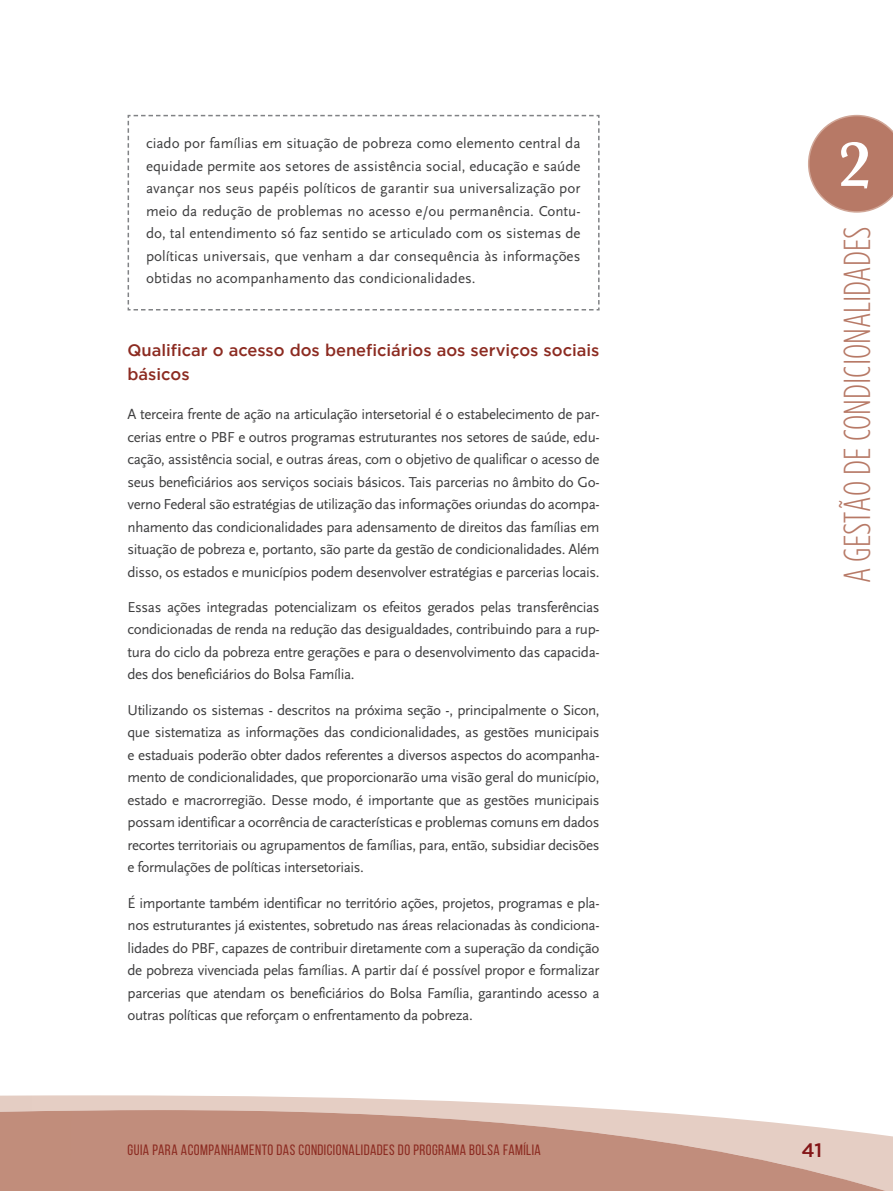
<style>
.page{position:relative;width:893px;height:1191px;background:#fff}
.page>*{position:absolute;margin:0;border:0;box-sizing:border-box;transform-origin:0 0}
.t1{font:600 66.75px "Baskerville";color:#fff}
.t2{font:300 37.5px "Gotham Condensed";color:#b77966}
.t3{font:500 19.5px "Gotham";color:#831416}
.t4{font:500 16.5px/24px "Gotham";color:#8c2b21}
.t5{font:15px/22.5px "Scala Sans";letter-spacing:-.025em;color:#3e3e3f;text-align:justify}
.t6{font:15px "Bebas Neue";letter-spacing:.03em;color:#8c2b21}
</style>
<div class="page">
<svg style="left:0;top:1095px;width:893px;height:96px"></svg>
<img style="left:0;top:1110px;width:886px;height:81px">
<svg style="left:808px;top:115px;width:85px;height:98px"></svg>
<svg style="left:127px;top:114px;width:473px;height:197px"></svg>
<p class="t5" style="left:146px;top:132px;width:436px">ciado por famílias em situação de pobreza como elemento central da equidade permite aos setores de assistência social, educação e saúde avançar nos seus papéis políticos de garantir sua universalização por meio da redução de problemas no acesso e/ou permanência. Contu&shy;do, tal entendimento só faz sentido se articulado com os sistemas de políticas universais, que venham a dar consequência às informações obtidas no acompanhamento das condicionalidades.</p>
<p class="t4" style="left:128px;top:337px;width:473px">Qualificar o acesso dos beneficiários aos serviços sociais básicos</p>
<p class="t5" style="left:128px;top:403px;width:474px">A terceira frente de ação na articulação intersetorial é o estabelecimento de par&shy;cerias entre o PBF e outros programas estruturantes nos setores de saúde, edu&shy;cação, assistência social, e outras áreas, com o objetivo de qualificar o acesso de seus beneficiários aos serviços sociais básicos. Tais parcerias no âmbito do Go&shy;verno Federal são estratégias de utilização das informações oriundas do acompa&shy;nhamento das condicionalidades para adensamento de direitos das famílias em situação de pobreza e, portanto, são parte da gestão de condicionalidades. Além disso, os estados e municípios podem desenvolver estratégias e parcerias locais.</p>
<p class="t5" style="left:128px;top:596px;width:473px">Essas ações integradas potencializam os efeitos gerados pelas transferências condicionadas de renda na redução das desigualdades, contribuindo para a rup&shy;tura do ciclo da pobreza entre gerações e para o desenvolvimento das capacida&shy;des dos beneficiários do Bolsa Família.</p>
<p class="t5" style="left:128px;top:699px;width:474px">Utilizando os sistemas - descritos na próxima seção -, principalmente o Sicon, que sistematiza as informações das condicionalidades, as gestões municipais e estaduais poderão obter dados referentes a diversos aspectos do acompanha&shy;mento de condicionalidades, que proporcionarão uma visão geral do município, estado e macrorregião. Desse modo, é importante que as gestões municipais possam identificar a ocorrência de características e problemas comuns em dados recortes territoriais ou agrupamentos de famílias, para, então, subsidiar decisões e formulações de políticas intersetoriais.</p>
<p class="t5" style="left:128px;top:891px;width:474px">É importante também identificar no território ações, projetos, programas e pla&shy;nos estruturantes já existentes, sobretudo nas áreas relacionadas às condiciona&shy;lidades do PBF, capazes de contribuir diretamente com a superação da condição de pobreza vivenciada pelas famílias. A partir daí é possível propor e formalizar parcerias que atendam os beneficiários do Bolsa Família, garantindo acesso a outras políticas que reforçam o enfrentamento da pobreza.</p>
<h1 class="t1" style="left:838px;top:117px;width:35px">2</h1>
<h2 class="t2" style="left:837px;top:583px;width:358px;rotate:-90deg">A GESTÃO DE CONDICIONALIDADES</h2>
<p class="t6" style="left:128px;top:1141px;width:415px">GUIA PARA ACOMPANHAMENTO DAS CONDICIONALIDADES DO PROGRAMA BOLSA FAMÍLIA</p>
<h3 class="t3" style="left:801px;top:1137px;width:22px">41</h3>
</div>
